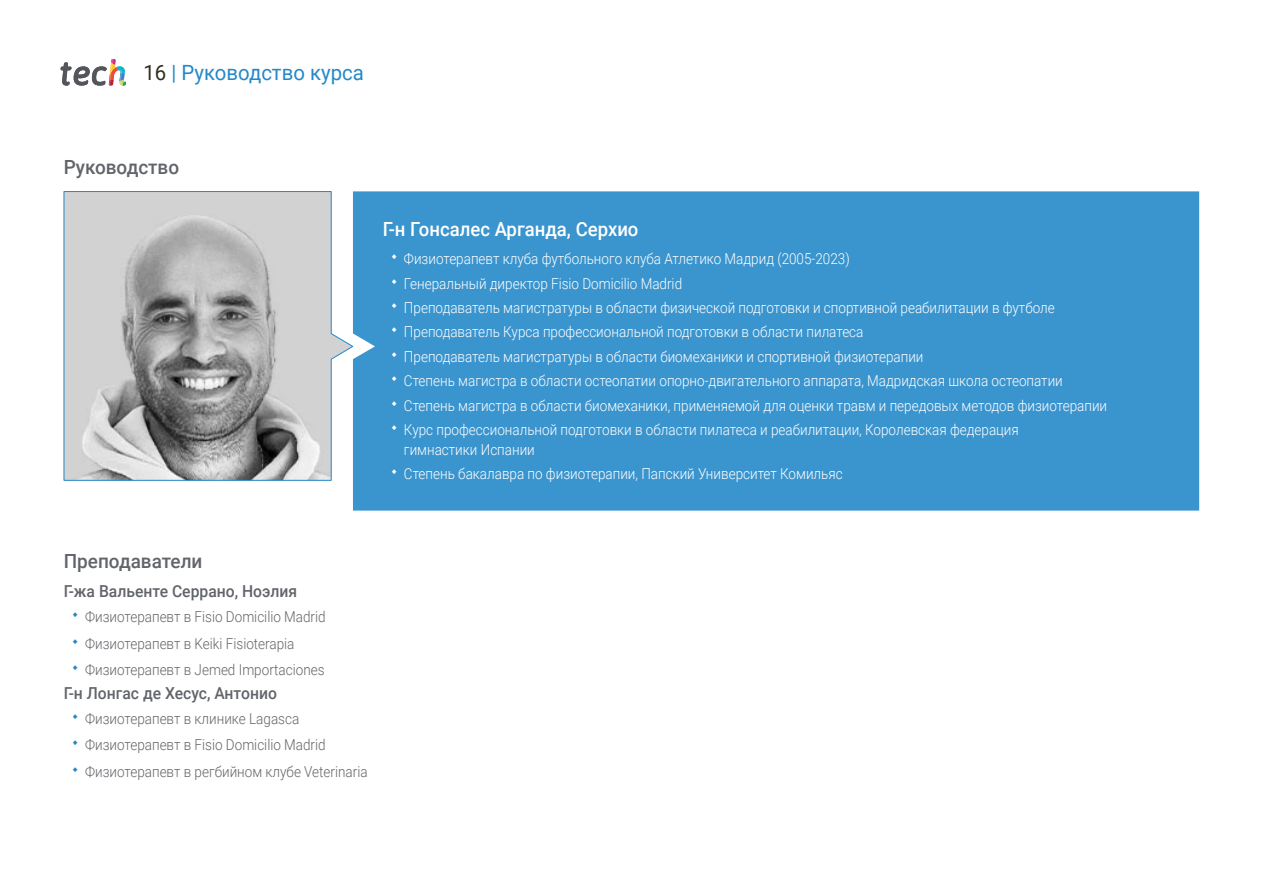
<style>
.page{position:relative;width:1263px;height:893px;background:#fff}
.page>*{position:absolute;margin:0;border:0;box-sizing:border-box;transform-origin:0 0}
.t1{font:21px "Roboto";color:#2488c9}
.t2{font:500 19.5px "Roboto";color:#fff;scale:.95 1}
.t3{font:500 19.5px "Roboto";color:#61646a}
.t4{font:500 16.5px "Roboto";color:#61646a;scale:.95 1}
.t5{font:300 15px/24.3px "Roboto";color:#fff;scale:.9 1}
.t6{font:300 15px/26.7px "Roboto";color:#636569;scale:.9 1}
.s1{color:#312e20}
</style>
<div class="page">
<svg style="left:61px;top:59px;width:65px;height:27px"></svg>
<div style="left:353px;top:191px;width:846px;height:320px;background:#3a94ce"></div>
<svg style="left:64px;top:191px;width:289px;height:290px;background:#b9babb"></svg>
<svg style="left:392px;top:254px;width:5px;height:5px"></svg>
<svg style="left:392px;top:279px;width:5px;height:5px"></svg>
<svg style="left:392px;top:303px;width:5px;height:5px"></svg>
<svg style="left:392px;top:328px;width:5px;height:5px"></svg>
<svg style="left:392px;top:352px;width:5px;height:5px"></svg>
<svg style="left:392px;top:376px;width:5px;height:5px"></svg>
<svg style="left:392px;top:401px;width:5px;height:5px"></svg>
<svg style="left:392px;top:425px;width:5px;height:5px"></svg>
<svg style="left:392px;top:469px;width:5px;height:5px"></svg>
<h1 class="t1" style="left:144px;top:57px;width:222px"><span class="s1">16</span> | Руководство курса</h1>
<h2 class="t3" style="left:64px;top:154px;width:117px">Руководство</h2>
<h2 class="t2" style="left:383px;top:215px;width:271px">Г-н Гонсалес Арганда, Серхио</h2>
<p class="t5" style="left:404px;top:246px;width:783px">Физиотерапевт клуба футбольного клуба Атлетико Мадрид (2005-2023)<br>Генеральный директор Fisio Domicilio Madrid<br>Преподаватель магистратуры в области физической подготовки и спортивной реабилитации в футболе Преподаватель Курса профессиональной подготовки в области пилатеса<br>Преподаватель магистратуры в области биомеханики и спортивной физиотерапии<br>Степень магистра в области остеопатии опорно-двигательного аппарата, Мадридская школа остеопатии Степень магистра в области биомеханики, применяемой для оценки травм и передовых методов физиотерапии Курс профессиональной подготовки в области пилатеса и реабилитации, Королевская федерация</p>
<p class="t5" style="left:404px;top:437px;width:489px">гимнастики Испании<br>Степень бакалавра по физиотерапии, Папский Университет Комильяс</p>
<h2 class="t3" style="left:64px;top:547px;width:140px">Преподаватели</h2>
<p class="t4" style="left:64px;top:580px;width:247px">Г-жа Вальенте Серрано, Ноэлия</p>
<p class="t6" style="left:85px;top:602px;width:269px">Физиотерапевт в Fisio Domicilio Madrid<br>Физиотерапевт в Keiki Fisioterapia<br>Физиотерапевт в Jemed Importaciones</p>
<p class="t4" style="left:64px;top:682px;width:226px">Г-н Лонгас де Хесус, Антонио</p>
<p class="t6" style="left:85px;top:704px;width:315px">Физиотерапевт в клинике Lagasca<br>Физиотерапевт в Fisio Domicilio Madrid<br>Физиотерапевт в регбийном клубе Veterinaria</p>
</div>
